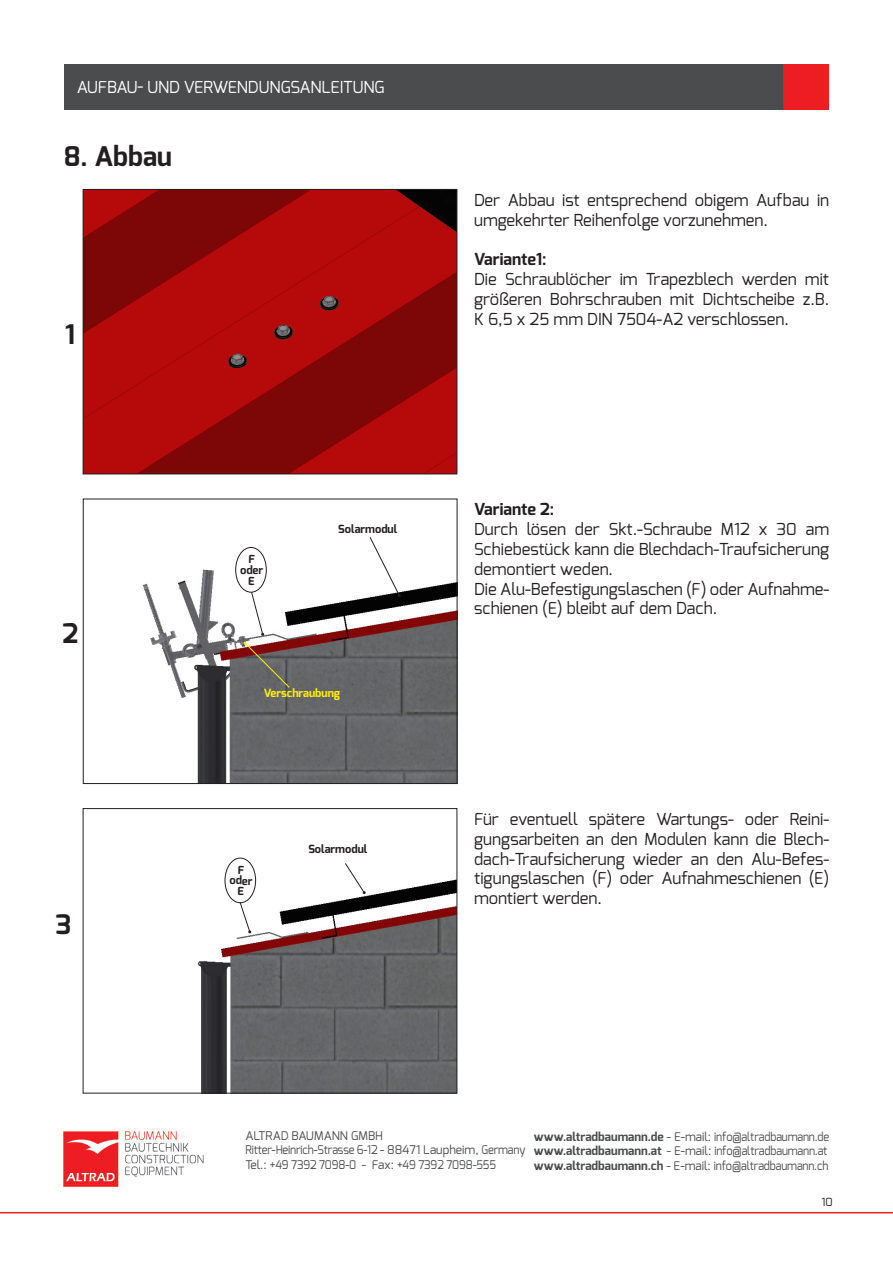
<style>
.page{position:relative;width:893px;height:1263px;background:#fff}
.page>*{position:absolute;margin:0;border:0;box-sizing:border-box;transform-origin:0 0}
.t1{font:700 27px "Exo";color:#231f20}
.t2{font:16.5px/19.8px "Exo";color:#231f20}
.t3{font:16.5px "Exo";letter-spacing:-.01em;color:#fff}
.t4{font:700 16.5px "Exo";color:#231f20}
.t5{font:12px/14.4px "Exo";letter-spacing:-.015em;color:#4b4c4d}
.t6{font:700 11.25px/10.8px "Exo";color:#231f20;text-align:center}
.t7{font:700 11.25px "Exo";color:#fff101}
.t8{font:11.25px "Exo";color:#231f20}
.s1{font-weight:700}
</style>
<div class="page">
<hr style="left:0;top:1212px;width:893px;height:1px;background:#ee1d23">
<img style="left:63px;top:1131px;width:140px;height:56px">
<div style="left:64px;top:64px;width:718px;height:45px;background:#4b4c4d"></div>
<div style="left:784px;top:64px;width:45px;height:45px;background:#ee1d23"></div>
<img style="left:143px;top:547px;width:312px;height:235px">
<div style="left:83px;top:499px;width:374px;height:285px;border:1px solid #231f20"></div>
<svg style="left:369px;top:537px;width:32px;height:60px"></svg>
<div style="left:235px;top:547px;width:32px;height:45px;border:1px solid #231f20;border-radius:50%"></div>
<svg style="left:251px;top:591px;width:13px;height:45px"></svg>
<svg style="left:243px;top:642px;width:47px;height:46px;background:#735c56"></svg>
<img style="left:198px;top:857px;width:257px;height:234px">
<div style="left:83px;top:808px;width:374px;height:285px;border:1px solid #231f20"></div>
<svg style="left:239px;top:901px;width:12px;height:32px"></svg>
<svg style="left:344px;top:862px;width:22px;height:32px"></svg>
<img style="left:85px;top:191px;width:370px;height:281px">
<div style="left:83px;top:189px;width:374px;height:285px;border:1px solid #231f20"></div>
<div style="left:225px;top:858px;width:31px;height:45px;border:1px solid #231f20;border-radius:50%"></div>
<p class="t3" style="left:77px;top:76px;width:309px">AUFBAU- UND VERWENDUNGSANLEITUNG</p>
<h1 class="t1" style="left:64px;top:139px;width:110px">8. Abbau</h1>
<h1 class="t1" style="left:65px;top:316px;width:12px">1</h1>
<h1 class="t1" style="left:62px;top:616px;width:17px">2</h1>
<h1 class="t1" style="left:56px;top:907px;width:17px">3</h1>
<p class="t6" style="left:240px;top:553px;width:25px;rotate:1deg">F oder<br>E</p>
<p class="t6" style="left:338px;top:524px;width:61px">Solarmodul</p>
<p class="t7" style="left:264px;top:686px;width:78px">Verschraubung</p>
<p class="t6" style="left:230px;top:864px;width:25px;rotate:1deg">F oder<br>E</p>
<p class="t6" style="left:308px;top:844px;width:61px">Solarmodul</p>
<p class="t2" style="left:474px;top:190px;width:357px">Der Abbau ist entsprechend obigem Aufbau in umgekehrter Reihenfolge vorzunehmen.</p>
<p class="t4" style="left:474px;top:249px;width:74px">Variante1:</p>
<p class="t2" style="left:474px;top:269px;width:357px;text-align:justify">Die Schraublöcher im Trapezblech werden mit größeren Bohrschrauben mit Dichtscheibe z.B.<br>K 6,5 x 25 mm DIN 7504-A2 verschlossen.</p>
<p class="t4" style="left:474px;top:499px;width:82px">Variante 2:</p>
<p class="t2" style="left:474px;top:519px;width:357px">Durch lösen der Skt.-Schraube M12 x 30 am Schiebestück kann die Blechdach-Traufsicherung demontiert weden.<br>Die Alu-Befestigungslaschen (F) oder Aufnahme&shy;schienen (E) bleibt auf dem Dach.</p>
<p class="t2" style="left:474px;top:809px;width:357px;text-align:justify">Für eventuell spätere Wartungs- oder Reini&shy;gungsarbeiten an den Modulen kann die Blech&shy;dach-Traufsicherung wieder an den Alu-Befes&shy;tigungslaschen (F) oder Aufnahmeschienen (E) montiert werden.</p>
<p class="t5" style="left:245px;top:1128px;width:282px">ALTRAD BAUMANN GMBH<br>Ritter-Heinrich-Strasse 6-12 - 88471 Laupheim, Germany<br>Tel.: +49 7392 7098-0 - Fax: +49 7392 7098-555</p>
<p class="t5" style="left:534px;top:1129px;width:297px"><span class="s1">www.altradbaumann.de</span> - E-mail: info@altradbaumann.de <span class="s1">www.altradbaumann.at</span> - E-mail: info@altradbaumann.at <span class="s1">www.altradbaumann.ch</span> - E-mail: info@altradbaumann.ch</p>
<p class="t8" style="left:821px;top:1195px;width:13px">10</p>
</div>
